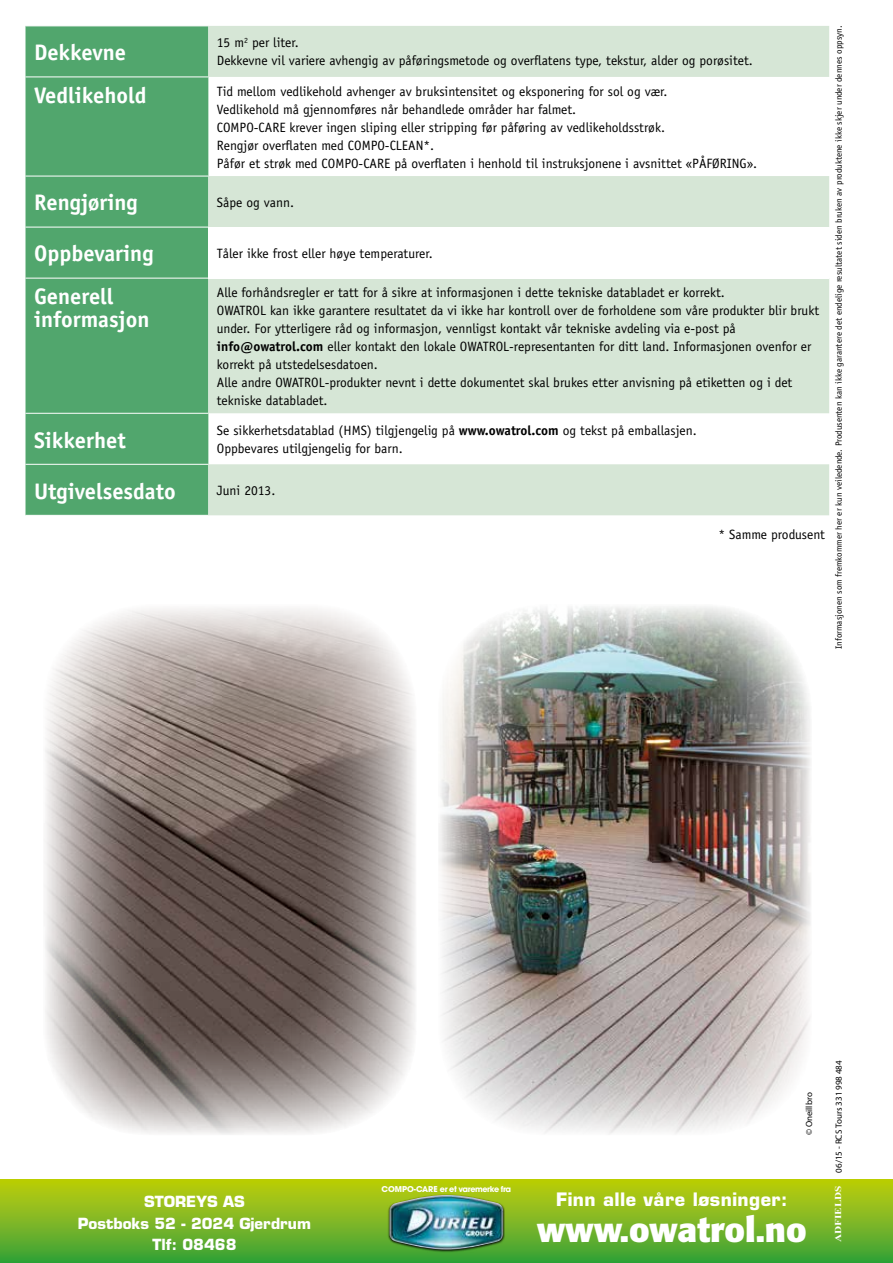
<style>
.page{position:relative;width:893px;height:1263px;background:#fff}
.page>*{position:absolute;margin:0;border:0;box-sizing:border-box;transform-origin:0 0}
.t1{font:700 34.05px "Formata";color:#fff}
.t2{font:700 22.5px/22.5px "Officina Sans";color:#fff}
.t3{font:700 18px "Eurostile";letter-spacing:.025em;color:#fff}
.t4{font:700 15px/21.6px "Eurostile";color:#fff;text-align:center}
.t5{font:13.5px/18px "Officina Sans";color:#000}
.t6{font:9px "Officina Sans";color:#000}
.t7{font:9px "Myriad MM 400 600";color:#000}
.t8{font:700 9px "Times New Roman";color:#fff;scale:1.25 1}
.t9{font:700 7.95px "Avant Garde";letter-spacing:-.05em;color:#fff}
.s1{font-weight:700}
</style>
<div class="page">
<div style="left:0;top:1179px;width:893px;height:84px;background:linear-gradient(to bottom,#c3ce0b,#39a13b)"></div>
<div style="left:387px;top:1194px;width:118px;height:58px;background:#000;opacity:.9"></div>
<img style="left:390px;top:1195px;width:113px;height:54px">
<div style="left:26px;top:27px;width:182px;height:488px;background:#51a66d"></div>
<svg style="left:208px;top:26px;width:621px;height:489px;fill:#d6e6d6"></svg>
<div style="left:208px;top:227px;width:621px;height:51px;background:#fff"></div>
<hr style="left:26px;top:77px;width:182px;height:1px;background:#fff">
<hr style="left:26px;top:176px;width:182px;height:1px;background:#fff">
<hr style="left:26px;top:227px;width:182px;height:1px;background:#fff">
<hr style="left:26px;top:278px;width:182px;height:1px;background:#fff">
<hr style="left:26px;top:413px;width:182px;height:1px;background:#fff">
<hr style="left:26px;top:464px;width:182px;height:1px;background:#fff">
<img style="left:44px;top:608px;width:372px;height:527px">
<img style="left:439px;top:606px;width:372px;height:528px">
<h2 class="t2" style="left:34px;top:41px;width:94px">Dekkevne</h2>
<p class="t5" style="left:217px;top:34px;width:537px">15 m<sup>2</sup> per liter.<br>Dekkevne vil variere avhengig av påføringsmetode og overflatens type, tekstur, alder og porøsitet.</p>
<h2 class="t2" style="left:34px;top:84px;width:114px">Vedlikehold</h2>
<p class="t5" style="left:217px;top:82px;width:542px">Tid mellom vedlikehold avhenger av bruksintensitet og eksponering for sol og vær.<br>Vedlikehold må gjennomføres når behandlede områder har falmet.<br>COMPO-CARE krever ingen sliping eller stripping før påføring av vedlikeholdsstrøk.<br>Rengjør overflaten med COMPO-CLEAN*.<br>Påfør et strøk med COMPO-CARE på overflaten i henhold til instruksjonene i avsnittet «PÅFØRING».</p>
<h2 class="t2" style="left:34px;top:191px;width:105px">Rengjøring</h2>
<p class="t5" style="left:217px;top:193px;width:79px">Såpe og vann.</p>
<h2 class="t2" style="left:34px;top:242px;width:121px">Oppbevaring</h2>
<p class="t5" style="left:217px;top:244px;width:217px">Tåler ikke frost eller høye temperaturer.</p>
<h2 class="t2" style="left:34px;top:285px;width:117px">Generell informasjon</h2>
<p class="t5" style="left:217px;top:283px;width:604px">Alle forhåndsregler er tatt for å sikre at informasjonen i dette tekniske databladet er korrekt.<br>OWATROL kan ikke garantere resultatet da vi ikke har kontroll over de forholdene som våre produkter blir brukt under. For ytterligere råd og informasjon, vennligst kontakt vår tekniske avdeling via e-post på <span class="s1">info@owatrol.com</span> eller kontakt den lokale OWATROL-representanten for ditt land. Informasjonen ovenfor er korrekt på utstedelsesdatoen.<br>Alle andre OWATROL-produkter nevnt i dette dokumentet skal brukes etter anvisning på etiketten og i det tekniske databladet.</p>
<h2 class="t2" style="left:34px;top:428px;width:93px">Sikkerhet</h2>
<p class="t5" style="left:217px;top:422px;width:481px">Se sikkerhetsdatablad (HMS) tilgjengelig på <span class="s1">www.owatrol.com</span> og tekst på emballasjen.<br>Oppbevares utilgjengelig for barn.</p>
<h2 class="t2" style="left:34px;top:479px;width:143px">Utgivelsesdato</h2>
<p class="t5" style="left:217px;top:481px;width:60px">Juni 2013.</p>
<p class="t5" style="left:718px;top:526px;width:108px">* Samme produsent</p>
<p class="t6" style="left:834px;top:649px;width:625px;rotate:-90deg">Informasjonen som fremkommer her er kun veiledende. Produsenten kan ikke garantere det endelige resultatet siden bruken av produktene ikke skjer under dennes oppsyn.</p>
<p class="t7" style="left:805px;top:1135px;width:45px;rotate:-90deg">© Oneillbro</p>
<p class="t7" style="left:835px;top:1172px;width:114px;rotate:-90deg">06/15 - RCS Tours 331 998 484</p>
<p class="t4" style="left:78px;top:1190px;width:235px">STOREYS AS<br>Postboks 52 - 2024 Gjerdrum<br>Tlf: 08468</p>
<p class="t8" style="left:833px;top:1242px;width:47px;rotate:-90deg">ADFIELDS</p>
<p class="t9" style="left:381px;top:1184px;width:131px">COMPO-CARE er et varemerke fra</p>
<h3 class="t3" style="left:556px;top:1188px;width:233px">Finn alle våre løsninger:</h3>
<h1 class="t1" style="left:537px;top:1209px;width:271px">www.owatrol.no</h1>
</div>
